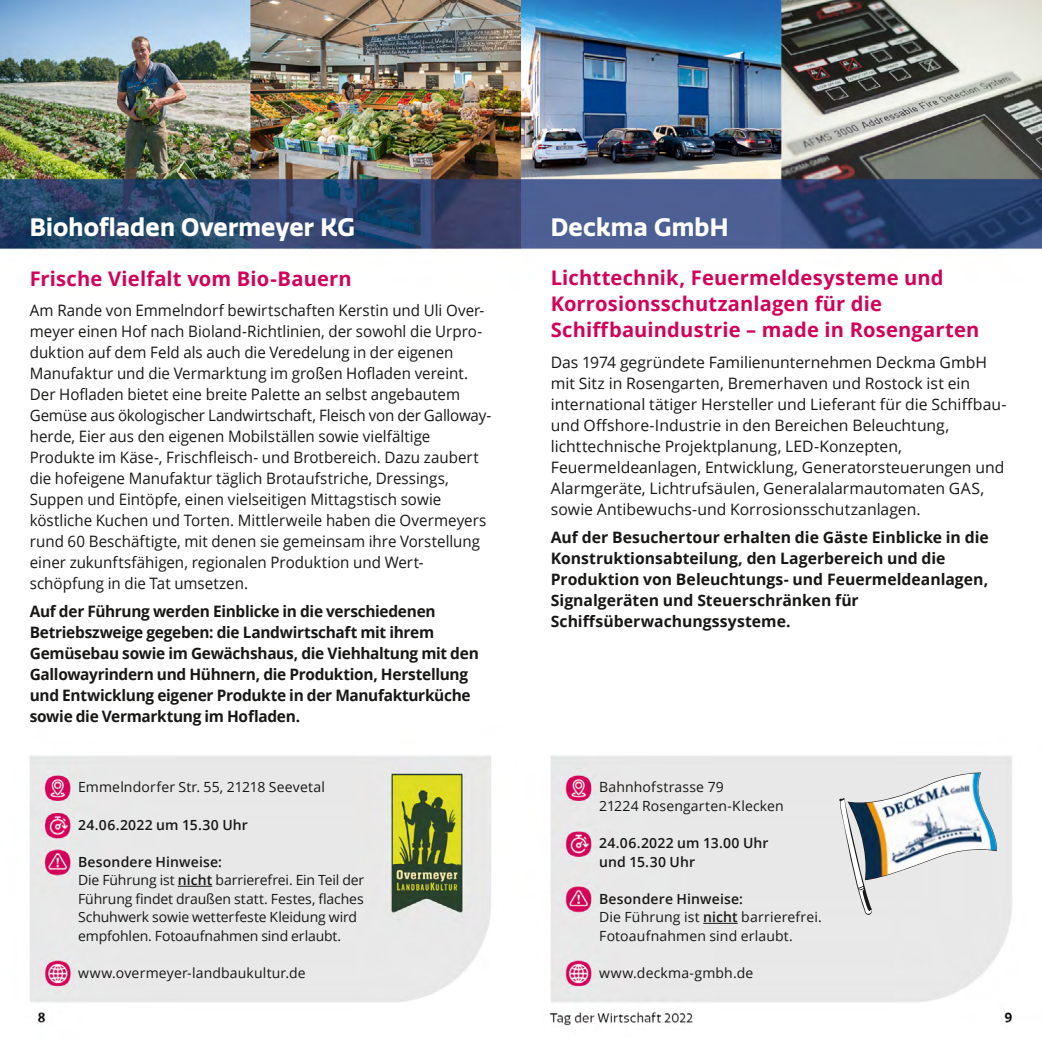
<style>
.page{position:relative;width:1042px;height:1042px;background:#fff}
.page>*{position:absolute;margin:0;border:0;box-sizing:border-box;transform-origin:0 0}
.t1{font:700 24.5px "Quatro";letter-spacing:.01em;color:#fff}
.t2{font:700 20.12px "Open Sans";letter-spacing:.01em;color:#d40059}
.t3{font:15.75px/21px "Open Sans";color:#181716;scale:.96 1}
.t4{font:700 15.75px/21px "Open Sans";letter-spacing:-.015em;color:#181716}
.t5{font:15.75px/21px "Open Sans";color:#181716}
.t6{font:14px "Open Sans";letter-spacing:.005em;color:#181716}
.t7{font:600 14px "Open Sans";letter-spacing:.01em;color:#181716}
.s1{font-weight:600}
</style>
<div class="page">
<img style="left:0;top:0;width:1042px;height:1026px">
<hr style="left:178px;top:886px;width:34px;height:1px;background:#181716">
<hr style="left:703px;top:923px;width:35px;height:1px;background:#181716">
<svg style="left:839px;top:772px;width:160px;height:143px;background:#e3e3e3"></svg>
<img style="left:848px;top:773px;width:149px;height:106px">
<p class="t1" style="left:30px;top:213px;width:327px">Biohofladen Overmeyer KG</p>
<p class="t1" style="left:551px;top:213px;width:179px">Deckma GmbH</p>
<p class="t2" style="left:30px;top:264px;width:323px">Frische Vielfalt vom Bio-Bauern</p>
<p class="t3" style="left:30px;top:300px;width:475px">Am Rande von Emmelndorf bewirtschaften Kerstin und Uli Over&shy;meyer einen Hof nach Bioland-Richtlinien, der sowohl die Urpro&shy;duktion auf dem Feld als auch die Veredelung in der eigenen Manufaktur und die Vermarktung im großen Hofladen vereint.<br>Der Hofladen bietet eine breite Palette an selbst angebautem</p>
<p class="t3" style="left:30px;top:405px;width:482px">Gemüse aus ökologischer Landwirtschaft, Fleisch von der Galloway-</p>
<p class="t3" style="left:30px;top:426px;width:419px">herde, Eier aus den eigenen Mobilställen sowie vielfältige</p>
<p class="t3" style="left:30px;top:447px;width:469px">Produkte im Käse-, Frischfleisch- und Brotbereich. Dazu zaubert die hofeigene Manufaktur täglich Brotaufstriche, Dressings,</p>
<p class="t3" style="left:30px;top:489px;width:430px">Suppen und Eintöpfe, einen vielseitigen Mittagstisch sowie</p>
<p class="t3" style="left:30px;top:510px;width:477px">köstliche Kuchen und Torten. Mittlerweile haben die Overmeyers rund 60 Beschäftigte, mit denen sie gemeinsam ihre Vorstellung einer zukunftsfähigen, regionalen Produktion und Wert-</p>
<p class="t3" style="left:30px;top:573px;width:229px">schöpfung in die Tat umsetzen.</p>
<p class="t4" style="left:30px;top:601px;width:407px">Auf der Führung werden Einblicke in die verschiedenen</p>
<p class="t4" style="left:30px;top:622px;width:406px">Betriebszweige gegeben: die Landwirtschaft mit ihrem</p>
<p class="t4" style="left:30px;top:643px;width:450px">Gemüsebau sowie im Gewächshaus, die Viehhaltung mit den Gallowayrindern und Hühnern, die Produktion, Herstellung und Entwicklung eigener Produkte in der Manufakturküche sowie die Vermarktung im Hofladen.</p>
<p class="t6" style="left:78px;top:778px;width:248px">Emmelndorfer Str. 55, 21218 Seevetal</p>
<p class="t7" style="left:78px;top:815px;width:171px">24.06.2022 um 15.30 Uhr</p>
<p class="t7" style="left:78px;top:852px;width:145px">Besondere Hinweise:</p>
<p class="t6" style="left:78px;top:870px;width:288px">Die Führung ist <span class="s1">nicht</span> barrierefrei. Ein Teil der</p>
<p class="t6" style="left:78px;top:889px;width:287px">Führung findet draußen statt. Festes, flaches</p>
<p class="t6" style="left:78px;top:907px;width:280px">Schuhwerk sowie wetterfeste Kleidung wird</p>
<p class="t6" style="left:78px;top:926px;width:265px">empfohlen. Fotoaufnahmen sind erlaubt.</p>
<p class="t6" style="left:78px;top:963px;width:229px">www.overmeyer-landbaukultur.de</p>
<p class="t2" style="left:551px;top:263px;width:394px">Lichttechnik, Feuermeldesysteme und</p>
<p class="t2" style="left:551px;top:289px;width:333px">Korrosionsschutzanlagen für die</p>
<p class="t2" style="left:551px;top:316px;width:430px">Schiffbauindustrie – made in Rosengarten</p>
<p class="t5" style="left:551px;top:351px;width:457px">Das 1974 gegründete Familienunternehmen Deckma GmbH mit Sitz in Rosengarten, Bremerhaven und Rostock ist ein international tätiger Hersteller und Lieferant für die Schiffbau&shy;und Offshore-Industrie in den Bereichen Beleuchtung,</p>
<p class="t5" style="left:551px;top:435px;width:353px">lichttechnische Projektplanung, LED-Konzepten,</p>
<p class="t5" style="left:551px;top:456px;width:455px">Feuermeldeanlagen, Entwicklung, Generatorsteuerungen und<br>Alarmgeräte, Lichtrufsäulen, Generalalarmautomaten GAS, sowie Antibewuchs-und Korrosionsschutzanlagen.</p>
<p class="t4" style="left:551px;top:526px;width:439px">Auf der Besuchertour erhalten die Gäste Einblicke in die<br>Konstruktionsabteilung, den Lagerbereich und die</p>
<p class="t4" style="left:551px;top:568px;width:439px">Produktion von Beleuchtungs- und Feuermeldeanlagen,</p>
<p class="t4" style="left:551px;top:589px;width:309px">Signalgeräten und Steuerschränken für</p>
<p class="t4" style="left:551px;top:610px;width:241px">Schiffsüberwachungssysteme.</p>
<p class="t6" style="left:599px;top:778px;width:126px">Bahnhofstrasse 79</p>
<p class="t6" style="left:599px;top:796px;width:186px">21224 Rosengarten-Klecken</p>
<p class="t7" style="left:599px;top:833px;width:171px">24.06.2022 um 13.00 Uhr</p>
<p class="t7" style="left:599px;top:852px;width:98px">und 15.30 Uhr</p>
<p class="t7" style="left:599px;top:889px;width:145px">Besondere Hinweise:</p>
<p class="t6" style="left:599px;top:907px;width:224px">Die Führung ist <span class="s1">nicht</span> barrierefrei.</p>
<p class="t6" style="left:599px;top:926px;width:195px">Fotoaufnahmen sind erlaubt.</p>
<p class="t6" style="left:599px;top:963px;width:156px">www.deckma-gmbh.de</p>
</div>
